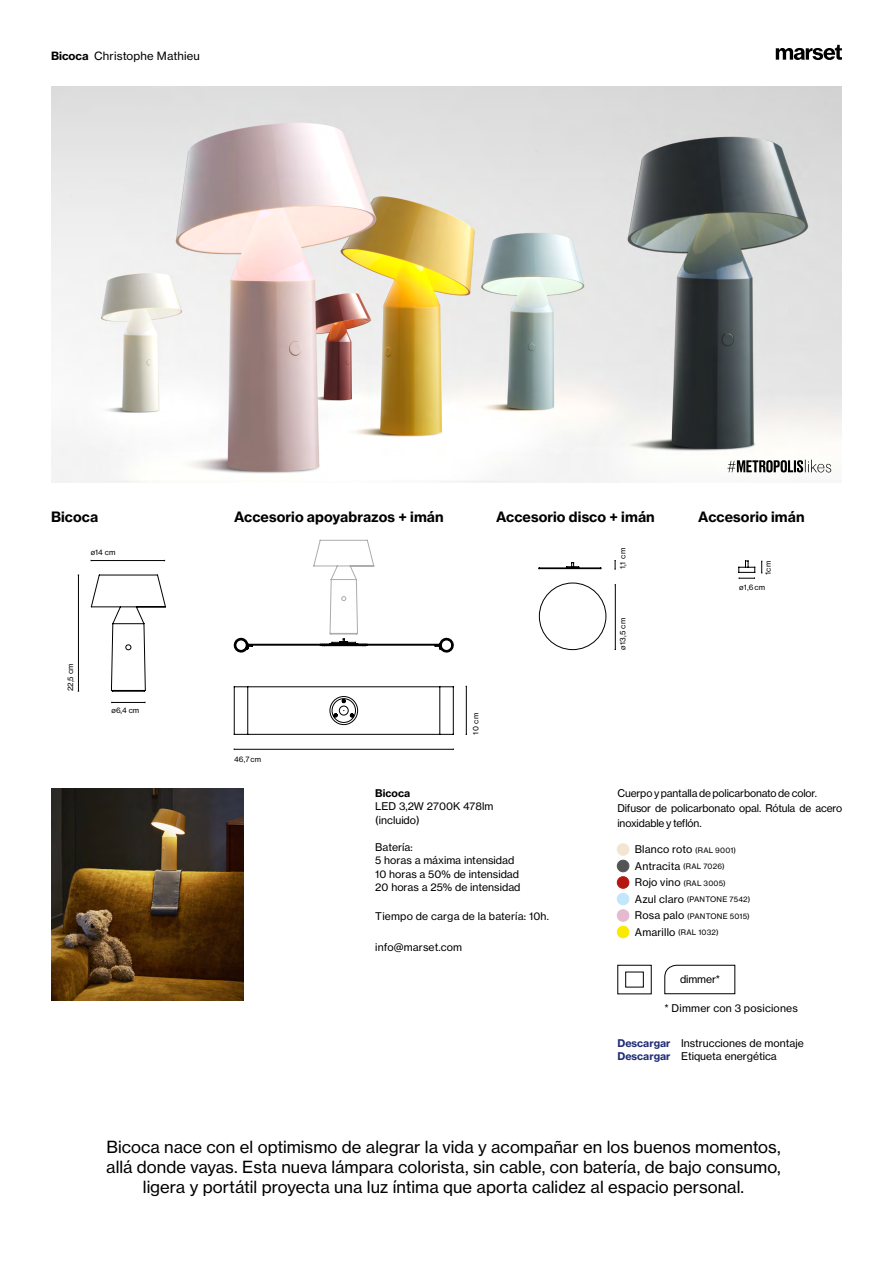
<style>
.page{position:relative;width:893px;height:1263px;background:#fff}
.page>*{position:absolute;margin:0;border:0;box-sizing:border-box;transform-origin:0 0}
.t1{font:16.5px/20.2px "N Haas Grotesk TX Pro 55 Rg";color:#000;text-align:center}
.t2{font:14.1px "N Haas Grotesk TX Pro 75 Bd";letter-spacing:.005em;color:#000}
.t3{font:11.25px "N Haas Grotesk TX Pro 55 Rg";letter-spacing:.015em;color:#000}
.t4{font:10.5px/13.5px "N Haas Grotesk TX Pro 55 Rg";color:#000}
.t5{font:10.5px "N Haas Grotesk TX Pro 55 Rg";letter-spacing:.02em;color:#000}
.t6{font:10.5px "N Haas Grotesk TX Pro 75 Bd";color:#000}
.t7{font:7.5px "N Haas Grotesk TX Pro 55 Rg";letter-spacing:.025em;color:#000}
.s1{font-family:"N Haas Grotesk TX Pro 75 Bd"}
.s2{font-size:7.5px}
.s3{font-size:10.5px}
.s4{font-family:"N Haas Grotesk TX Pro 75 Bd";color:#202d76}
</style>
<div class="page">
<div style="left:617px;top:844px;width:12px;height:11px;background:#f2e6d2;border-radius:50%"></div>
<div style="left:617px;top:843px;width:12px;height:12px;border:1px solid #f2e6d2;border-radius:50%"></div>
<div style="left:617px;top:860px;width:12px;height:12px;background:#555454;border-radius:50%"></div>
<div style="left:617px;top:860px;width:12px;height:12px;border:1px solid #555454;border-radius:50%"></div>
<div style="left:617px;top:877px;width:12px;height:11px;background:#b51710;border-radius:50%"></div>
<div style="left:617px;top:876px;width:12px;height:12px;border:1px solid #b51710;border-radius:50%"></div>
<div style="left:617px;top:893px;width:12px;height:12px;background:#c2e6fb;border-radius:50%"></div>
<div style="left:617px;top:893px;width:12px;height:12px;border:1px solid #c2e6fb;border-radius:50%"></div>
<div style="left:617px;top:910px;width:12px;height:11px;background:#e4bace;border-radius:50%"></div>
<div style="left:617px;top:909px;width:12px;height:12px;border:1px solid #e4bace;border-radius:50%"></div>
<div style="left:617px;top:926px;width:12px;height:12px;background:#fae900;border-radius:50%"></div>
<div style="left:617px;top:926px;width:12px;height:12px;border:1px solid #fae900;border-radius:50%"></div>
<div style="left:625px;top:972px;width:19px;height:15px;border:1px solid #000"></div>
<svg style="left:664px;top:965px;width:71px;height:29px"></svg>
<svg style="left:776px;top:45px;width:66px;height:15px"></svg>
<img style="left:51px;top:86px;width:791px;height:397px">
<svg style="left:91px;top:575px;width:75px;height:117px"></svg>
<img style="left:51px;top:788px;width:192px;height:212px">
<svg style="left:234px;top:540px;width:220px;height:195px"></svg>
<svg style="left:761px;top:561px;width:1px;height:13px"></svg>
<hr style="left:615px;top:585px;width:1px;height:64px;background:#000">
<hr style="left:234px;top:749px;width:219px;height:1px;background:#000">
<hr style="left:466px;top:686px;width:1px;height:48px;background:#000">
<svg style="left:614px;top:560px;width:2px;height:10px"></svg>
<hr style="left:91px;top:560px;width:74px;height:1px;background:#000">
<hr style="left:78px;top:575px;width:1px;height:116px;background:#000">
<hr style="left:112px;top:702px;width:33px;height:1px;background:#000">
<svg style="left:738px;top:561px;width:17px;height:18px"></svg>
<hr style="left:539px;top:568px;width:62px;height:1px;background:#000">
<svg style="left:566px;top:562px;width:13px;height:6px"></svg>
<div style="left:539px;top:583px;width:67px;height:67px;border:1px solid #000;border-radius:50%"></div>
<svg style="left:727px;top:460px;width:104px;height:12px"></svg>
<p class="t3" style="left:51px;top:49px;width:150px"><span class="s1">Bicoca</span> Christophe Mathieu</p>
<h2 class="t2" style="left:51px;top:508px;width:49px">Bicoca</h2>
<h2 class="t2" style="left:234px;top:508px;width:211px">Accesorio apoyabrazos + imán</h2>
<h2 class="t2" style="left:496px;top:508px;width:160px">Accesorio disco + imán</h2>
<h2 class="t2" style="left:698px;top:508px;width:108px">Accesorio imán</h2>
<p class="t7" style="left:91px;top:548px;width:26px">ø14 cm</p>
<p class="t7" style="left:618px;top:569px;width:23px;rotate:-90deg">1,1 cm</p>
<p class="t7" style="left:763px;top:575px;width:16px;rotate:-90deg">1 cm</p>
<p class="t7" style="left:739px;top:582px;width:28px">ø1,6 cm</p>
<p class="t7" style="left:618px;top:650px;width:33px;rotate:-90deg">ø13,5 cm</p>
<p class="t7" style="left:66px;top:691px;width:29px;rotate:-90deg">22,5 cm</p>
<p class="t7" style="left:112px;top:706px;width:29px">ø6,4 cm</p>
<p class="t7" style="left:471px;top:734px;width:23px;rotate:-90deg">10 cm</p>
<p class="t7" style="left:234px;top:754px;width:29px">46,7 cm</p>
<p class="t6" style="left:375px;top:786px;width:36px">Bicoca</p>
<p class="t4" style="left:375px;top:799px;width:120px">LED 3,2W 2700K 478lm (incluido)</p>
<p class="t4" style="left:375px;top:840px;width:147px">Batería:<br>5 horas a máxima intensidad<br>10 horas a 50% de intensidad<br>20 horas a 25% de intensidad</p>
<p class="t5" style="left:375px;top:909px;width:175px">Tiempo de carga de la batería: 10h.</p>
<p class="t4" style="left:617px;top:785px;width:226px;line-height:15px">Cuerpo y pantalla de policarbonato de color.<br>Difusor de policarbonato opal. Rótula de acero inoxidable y teflón.</p>
<p class="t4" style="left:635px;top:841px;width:103px;line-height:16.5px">Blanco roto <span class="s2">(RAL 9001)<br></span>Antracita <span class="s2">(RAL 7026)</span></p>
<p class="t7" style="left:635px;top:878px;width:92px"><span class="s3">Rojo vino</span> (RAL 3005)</p>
<p class="t7" style="left:635px;top:895px;width:117px"><span class="s3">Azul claro</span> (PANTONE 7542)</p>
<p class="t7" style="left:635px;top:911px;width:116px"><span class="s3">Rosa palo</span> (PANTONE 5015)</p>
<p class="t7" style="left:635px;top:928px;width:85px"><span class="s3">Amarillo</span> (RAL 1032)</p>
<p class="t4" style="left:375px;top:941px;width:88px">info@marset.com</p>
<p class="t4" style="left:680px;top:972px;width:42px">dimmer*</p>
<p class="t5" style="left:664px;top:1002px;width:135px">* Dimmer con 3 posiciones</p>
<p class="t4" style="left:617px;top:1036px;width:188px"><span class="s4">Descargar</span> Instrucciones de montaje<br><span class="s4">Descargar</span> Etiqueta energética</p>
<p class="t1" style="left:106px;top:1137px;width:676px">Bicoca nace con el optimismo de alegrar la vida y acompañar en los buenos momentos, allá donde vayas. Esta nueva lámpara colorista, sin cable, con batería, de bajo consumo, ligera y portátil proyecta una luz íntima que aporta calidez al espacio personal.</p>
</div>
